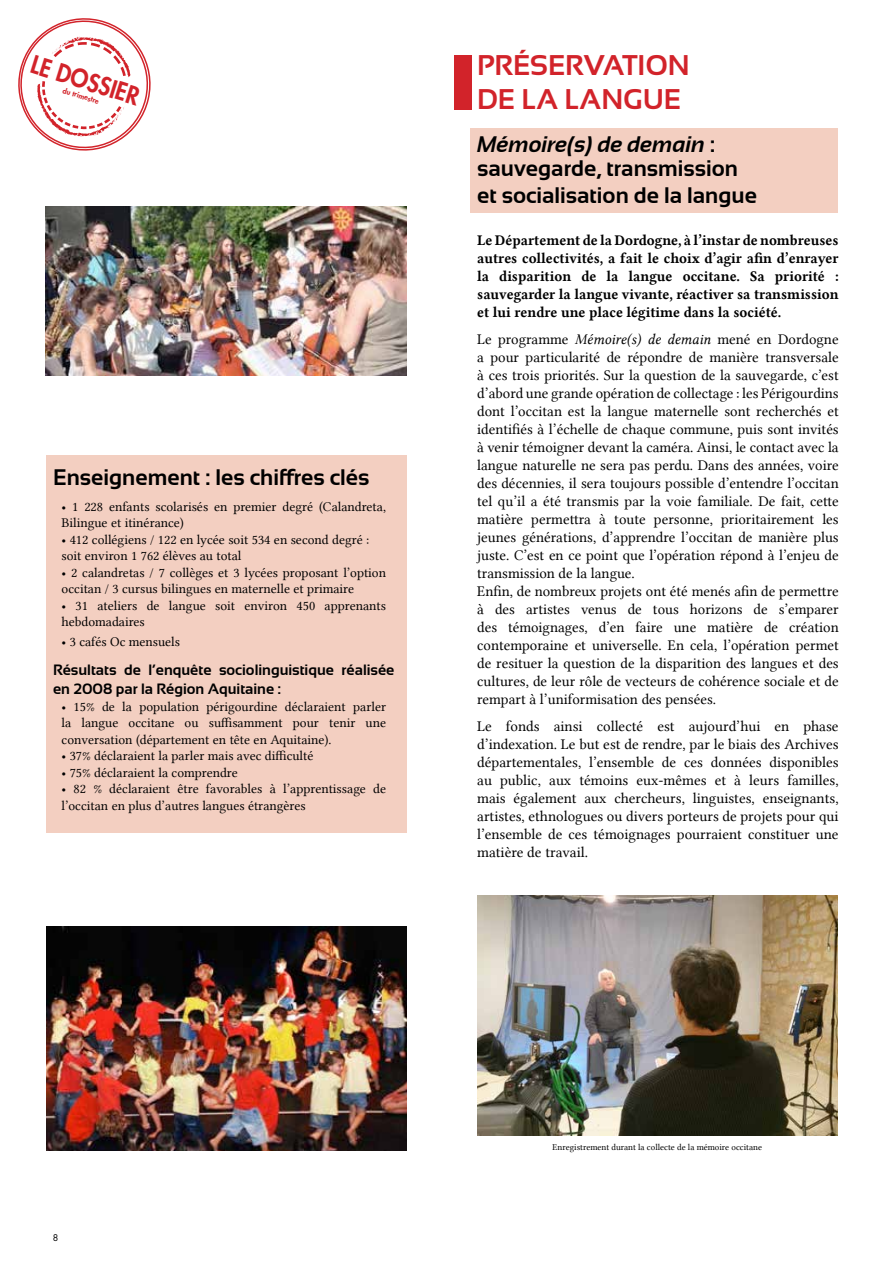
<style>
.page{position:relative;width:893px;height:1263px;background:#fff}
.page>*{position:absolute;margin:0;border:0;box-sizing:border-box;transform-origin:0 0}
.t1{font:700 28.5px/34.2px "Sansation";color:#d2232a}
.t2{font:800 24.3px "Futura Std";color:#d2232a;scale:.93 1}
.t3{font:700 22.5px/24px "Sansation";color:#000}
.t4{font:15px/18px "Lin Libertine";color:#000}
.t5{font:15px/18px "Lin Libertine B";color:#000;text-align:justify;scale:.96 1}
.t6{font:700 15px/19.5px "Sansation";color:#000}
.t7{font:13.5px/16.5px "Lin Libertine";color:#000}
.t8{font:9px "Lin Libertine";color:#000}
.t9{font:9px "Futura Std";color:#000}
.t10{font:800 7.35px "Futura Std";color:#d2232a}
.s1{font-style:italic}
.s2{font-family:"Lin Libertine I"}
</style>
<div class="page">
<div style="left:46px;top:455px;width:360px;height:377px;background:#f3cfc1"></div>
<div style="left:470px;top:129px;width:368px;height:84px;background:#f3cfc1"></div>
<svg style="left:18px;top:18px;width:133px;height:133px"></svg>
<img style="left:477px;top:895px;width:360px;height:240px">
<img style="left:46px;top:206px;width:360px;height:170px">
<img style="left:46px;top:926px;width:360px;height:224px">
<div style="left:454px;top:55px;width:17px;height:54px;background:#d2232a"></div>
<h2 class="t2" style="left:36px;top:49px;width:122px;rotate:17deg">LE DOSSIER</h2>
<h1 class="t1" style="left:477px;top:48px;width:214px">préservatio n de la langue</h1>
<h3 class="t3" style="left:477px;top:132px;width:262px"><span class="s1">Mémoire(s) de demain</span> : sauvegarde, transmission</h3>
<h3 class="t3" style="left:477px;top:183px;width:281px">et socialisation de la langue</h3>
<p class="t5" style="left:477px;top:230px;width:378px">Le Département de la Dordogne, à l’instar de nombreuses autres collectivités, a fait le choix d’agir afin d’enrayer la disparition de la langue occitane. Sa priorité : sauvegarder la langue vivante, réactiver sa transmission et lui rendre une place légitime dans la société.</p>
<p class="t4" style="left:477px;top:330px;width:363px">Le programme <span class="s2">Mémoire(s) de demain</span> mené en Dordogne a pour particularité de répondre de manière transversale à ces trois priorités. Sur la question de la sauvegarde, c’est d’abord une grande opération de collectage : les Périgourdins dont l’occitan est la langue maternelle sont recherchés et identifiés à l’échelle de chaque commune, puis sont invités à venir témoigner devant la caméra. Ainsi, le contact avec la langue naturelle ne sera pas perdu. Dans des années, voire des décennies, il sera toujours possible d’entendre l’occitan tel qu’il a été transmis par la voie familiale. De fait, cette matière permettra à toute personne, prioritairement les jeunes générations, d’apprendre l’occitan de manière plus juste. C’est en ce point que l’opération répond à l’enjeu de transmission de la langue.<br>Enfin, de nombreux projets ont été menés afin de permettre à des artistes venus de tous horizons de s’emparer des témoignages, d’en faire une matière de création contemporaine et universelle. En cela, l’opération permet de resituer la question de la disparition des langues et des cultures, de leur rôle de vecteurs de cohérence sociale et de rempart à l’uniformisation des pensées.</p>
<p class="t4" style="left:477px;top:717px;width:363px;text-align:justify">Le fonds ainsi collecté est aujourd’hui en phase d’indexation. Le but est de rendre, par le biais des Archives départementales, l’ensemble de ces données disponibles au public, aux témoins eux-mêmes et à leurs familles, mais également aux chercheurs, linguistes, enseignants, artistes, ethnologues ou divers porteurs de projets pour qui l’ensemble de ces témoignages pourraient constituer une matière de travail.</p>
<p class="t10" style="left:64px;top:86px;width:39px;rotate:17deg">du trimestre</p>
<h3 class="t3" style="left:53px;top:466px;width:318px">Enseignement : les chiffres clés</h3>
<p class="t7" style="left:62px;top:498px;width:326px">• 1 228 enfants scolarisés en premier degré (Calandreta,<br>Bilingue et itinérance)</p>
<p class="t7" style="left:62px;top:531px;width:309px">• 412 collégiens / 122 en lycée soit 534 en second degré : soit environ 1 762 élèves au total</p>
<p class="t7" style="left:62px;top:564px;width:326px">• 2 calandretas / 7 collèges et 3 lycées proposant l’option occitan / 3 cursus bilingues en maternelle et primaire</p>
<p class="t7" style="left:62px;top:597px;width:326px">• 31 ateliers de langue soit environ 450 apprenants hebdomadaires</p>
<p class="t7" style="left:62px;top:633px;width:120px">• 3 cafés Oc mensuels</p>
<p class="t6" style="left:53px;top:659px;width:343px">Résultats de l’enquête sociolinguistique réalisée en 2008 par la Région Aquitaine :</p>
<p class="t7" style="left:62px;top:698px;width:326px;text-align:justify">• 15% de la population périgourdine déclaraient parler la langue occitane ou suffisamment pour tenir une conversation (département en tête en Aquitaine).</p>
<p class="t7" style="left:62px;top:747px;width:253px">• 37% déclaraient la parler mais avec difficulté</p>
<p class="t7" style="left:62px;top:764px;width:178px">• 75% déclaraient la comprendre</p>
<p class="t7" style="left:62px;top:780px;width:326px">• 82 % déclaraient être favorables à l’apprentissage de l’occitan en plus d’autres langues étrangères</p>
<p class="t9" style="left:53px;top:1232px;width:7px">8</p>
<p class="t8" style="left:553px;top:1142px;width:211px">Enregistrement durant la collecte de la mémoire occitane</p>
</div>
